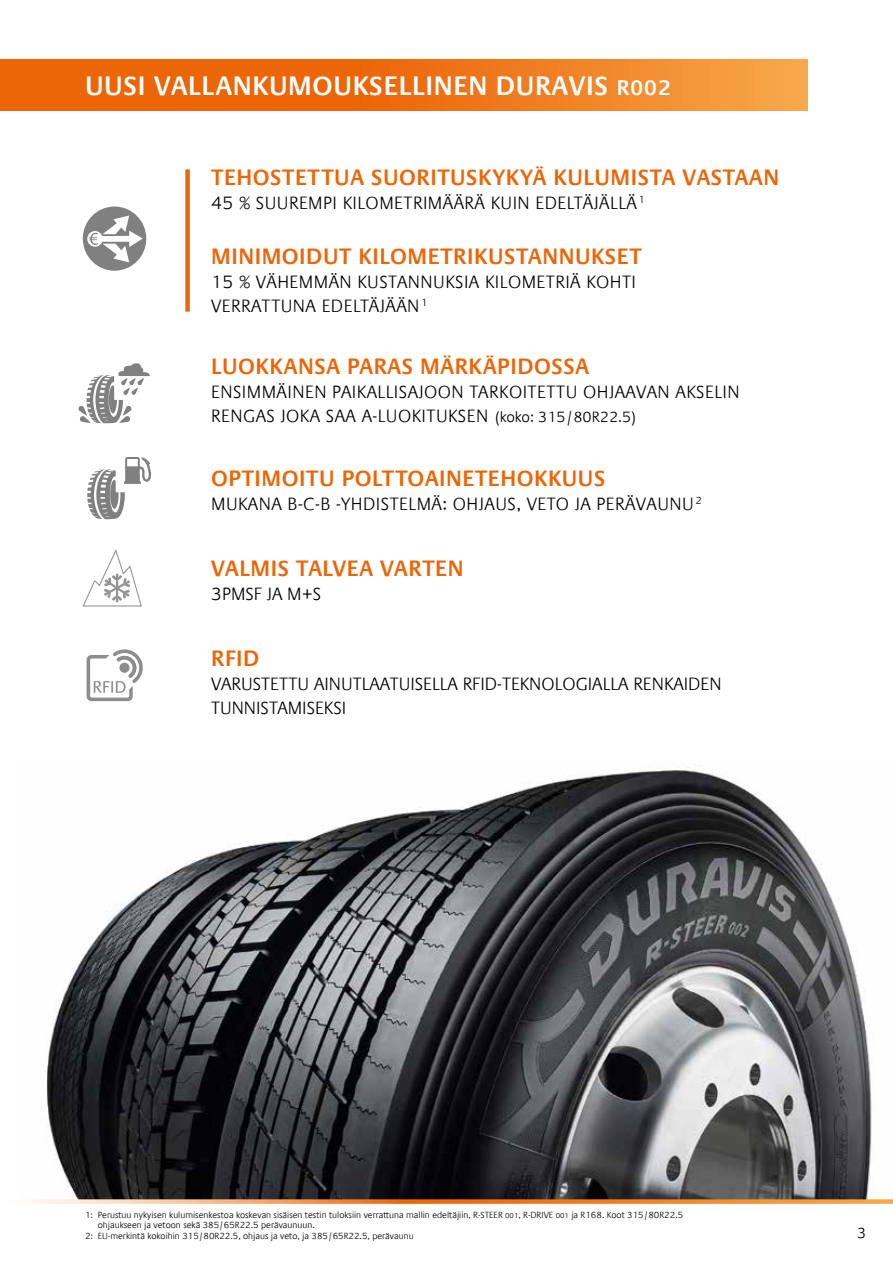
<style>
.page{position:relative;width:893px;height:1263px;background:#fff}
.page>*{position:absolute;margin:0;border:0;box-sizing:border-box;transform-origin:0 0}
.t1{font:600 27px "Praxis Com";letter-spacing:.025em;color:#fff}
.t2{font:600 22.5px "Praxis Com";letter-spacing:.025em;color:#ec6608}
.t3{font:300 18px/24px "Praxis Com";letter-spacing:.025em;color:#000}
.t4{font:300 18px/24px "Praxis Com";color:#000}
.t5{font:300 15px "Praxis Com";color:#000}
.t6{font:300 9px "Praxis Com";color:#000}
.s1{font-size:21.6px}
.s2{font-size:15px}
.s3{font-size:7.2px}
</style>
<div class="page">
<img style="left:46px;top:767px;width:826px;height:432px">
<svg style="left:0;top:60px;width:808px;height:51px;background:#ee771a"></svg>
<svg style="left:29px;top:1199px;width:864px;height:5px;background:#e79654"></svg>
<div style="left:185px;top:169px;width:5px;height:143px;background:#ec6608"></div>
<svg style="left:78px;top:363px;width:72px;height:60px"></svg>
<svg style="left:87px;top:457px;width:64px;height:62px"></svg>
<svg style="left:82px;top:550px;width:60px;height:57px"></svg>
<svg style="left:83px;top:206px;width:63px;height:65px"></svg>
<svg style="left:87px;top:215px;width:56px;height:47px"></svg>
<svg style="left:87px;top:649px;width:56px;height:52px"></svg>
<h1 class="t1" style="left:85px;top:70px;width:587px">UUSI VALLANKUMOUKSELLINEN DURAVIS <span class="s1">R002</span></h1>
<p class="t2" style="left:211px;top:164px;width:569px">TEHOSTETTUA SUORITUSKYKYÄ KULUMISTA VASTAAN</p>
<p class="t3" style="left:211px;top:191px;width:435px">45 % SUUREMPI KILOMETRIMÄÄRÄ KUIN EDELTÄJÄLLÄ <sup>1</sup></p>
<p class="t2" style="left:211px;top:243px;width:432px">MINIMOIDUT KILOMETRIKUSTANNUKSET</p>
<p class="t3" style="left:211px;top:270px;width:426px">15 % VÄHEMMÄN KUSTANNUKSIA KILOMETRIÄ KOHTI<br>VERRATTUNA EDELTÄJÄÄN<sup>1</sup></p>
<p class="t2" style="left:211px;top:353px;width:379px">LUOKKANSA PARAS MÄRKÄPIDOSSA</p>
<p class="t3" style="left:211px;top:381px;width:530px">ENSIMMÄINEN PAIKALLISAJOON TARKOITETTU OHJAAVAN AKSELIN<br>RENGAS JOKA SAA A-LUOKITUKSEN <span class="s2">(koko: 315/80R22.5)</span></p>
<p class="t2" style="left:211px;top:465px;width:396px">OPTIMOITU POLTTOAINETEHOKKUUS</p>
<p class="t3" style="left:211px;top:492px;width:492px">MUKANA B-C-B -YHDISTELMÄ: OHJAUS, VETO JA PERÄVAUNU<sup>2</sup></p>
<p class="t2" style="left:211px;top:555px;width:254px">VALMIS TALVEA VARTEN</p>
<p class="t3" style="left:211px;top:582px;width:112px">3PMSF JA M+S</p>
<p class="t2" style="left:211px;top:645px;width:50px">RFID</p>
<p class="t4" style="left:211px;top:672px;width:512px">VARUSTETTU AINUTLAATUISELLA RFID-TEKNOLOGIALLA RENKAIDEN<br>TUNNISTAMISEKSI</p>
<p class="t6" style="left:85px;top:1209px;width:600px">1: Perustuu nykyisen kulumisenkestoa koskevan sisäisen testin tuloksiin verrattuna mallin edeltäjiin, R-STEER <span class="s3">001</span>, R-DRIVE <span class="s3">001</span> ja R168. Koot 315/80R22.5</p>
<p class="t6" style="left:98px;top:1220px;width:218px">ohjaukseen ja vetoon sekä 385/65R22.5 perävaunuun.</p>
<p class="t6" style="left:85px;top:1230px;width:330px">2: EU-merkintä kokoihin 315/80R22.5, ohjaus ja veto, ja 385/65R22.5, perävaunu</p>
<p class="t5" style="left:857px;top:1224px;width:11px">3</p>
</div>
